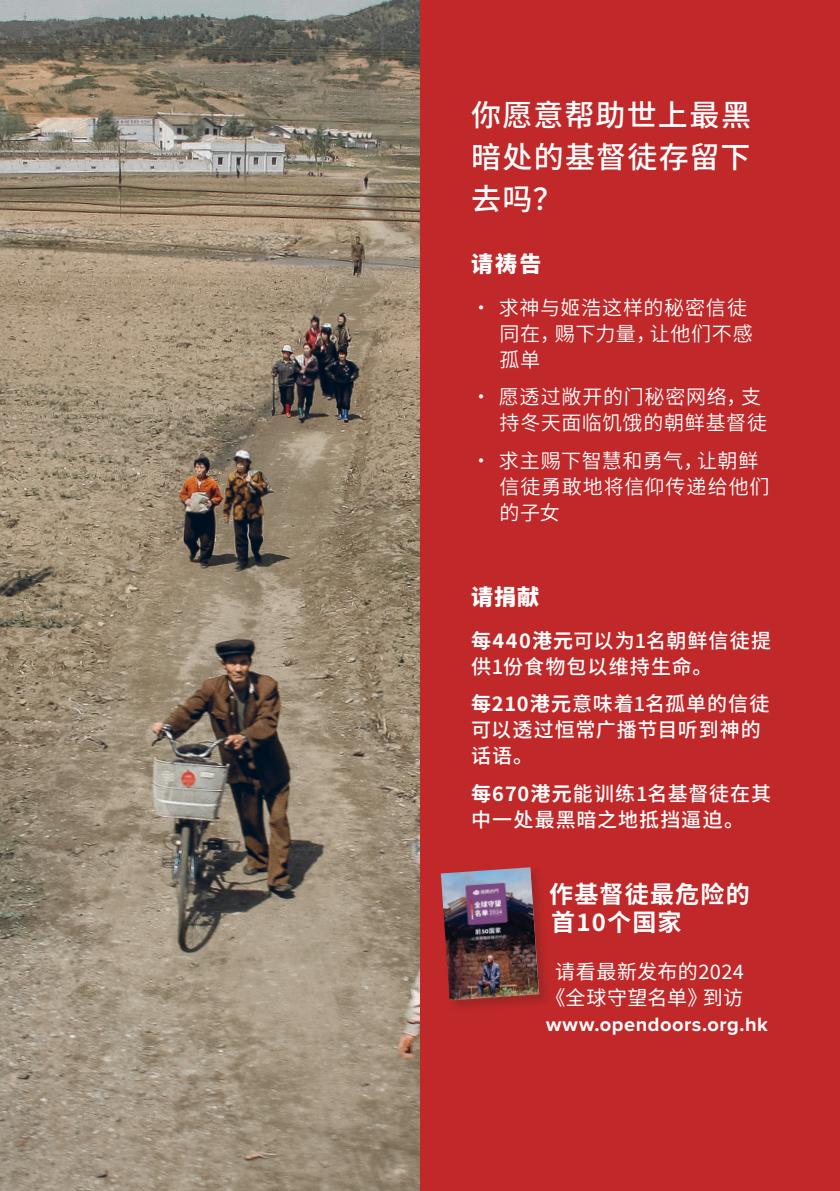
<style>
.page{position:relative;width:840px;height:1191px;background:#fff}
.page>*{position:absolute;margin:0;border:0;box-sizing:border-box;transform-origin:0 0}
.CTA{font:500 30px/42px "Source Han Sans SC";letter-spacing:.045em;color:#fff;text-align:justify}
.Please_give_pray_title{font:700 24px/28px "Source Han Sans SC";letter-spacing:.05em;color:#fff}
.Please_give_pray_title-2{font:800 22px "Source Han Sans SC";letter-spacing:.07em;color:#fff}
.Please_give_pray_copy{font:500 20px/26px "Source Han Sans SC";letter-spacing:.045em;color:#fff}
.t1{font:20px/26px "Source Han Sans SC";letter-spacing:.035em;color:#fff}
.CTA_box_body_copy{font:20px/26px "Source Han Sans SC";letter-spacing:.02em;color:#fff}
.s1{font-weight:700}
.s2{font-family:"Proxima Nova";font-weight:700}
</style>
<div class="page">
<img style="left:0;top:0;width:420px;height:1191px">
<div style="left:420px;top:0;width:419px;height:1191px;background:#c12829"></div>
<div style="left:439px;top:865px;width:113px;height:148px;background:#231f20;opacity:.22"></div>
<img style="left:440px;top:867px;width:99px;height:133px">
<p class="CTA" style="left:471px;top:95px;width:281px">你愿意帮助世上最黑暗处的基督徒存留下去吗？</p>
<p class="Please_give_pray_title-2" style="left:471px;top:251px;width:72px">请祷告</p>
<p class="t1" style="left:499px;top:295px;width:255px;text-indent:-28px">• 求神与姬浩这样的秘密信徒同在，赐下力量，让他们不感孤单</p>
<p class="t1" style="left:471px;top:384px;width:297px;text-align:right">• 愿透过敞开的门秘密网络，支持冬天面临饥饿的朝鲜基督徒</p>
<p class="t1" style="left:499px;top:447px;width:271px;text-indent:-28px">• 求主赐下智慧和勇气，让朝鲜信徒勇敢地将信仰传递给他们的子女</p>
<p class="Please_give_pray_title-2" style="left:471px;top:584px;width:69px">请捐献</p>
<p class="Please_give_pray_copy" style="left:471px;top:628px;width:301px"><span class="s1">每440港元</span>可以为1名朝鲜信徒提供1份食物包以维持生命。</p>
<p class="Please_give_pray_copy" style="left:471px;top:691px;width:299px"><span class="s1">每210港元</span>意味着1名孤单的信徒可以透过恒常广播节目听到神的话语。</p>
<p class="Please_give_pray_copy" style="left:471px;top:780px;width:301px"><span class="s1">每670港元</span>能训练1名基督徒在其中一处最黑暗之地抵挡逼迫。</p>
<p class="Please_give_pray_title" style="left:549px;top:881px;width:202px">作基督徒最危险的首10个国家</p>
<p class="CTA_box_body_copy" style="left:545px;top:959px;width:224px;text-indent:10px">请看最新发布的2024《全球守望名单》到访<span class="s2">www.opendoors.org.hk</span></p>
</div>
